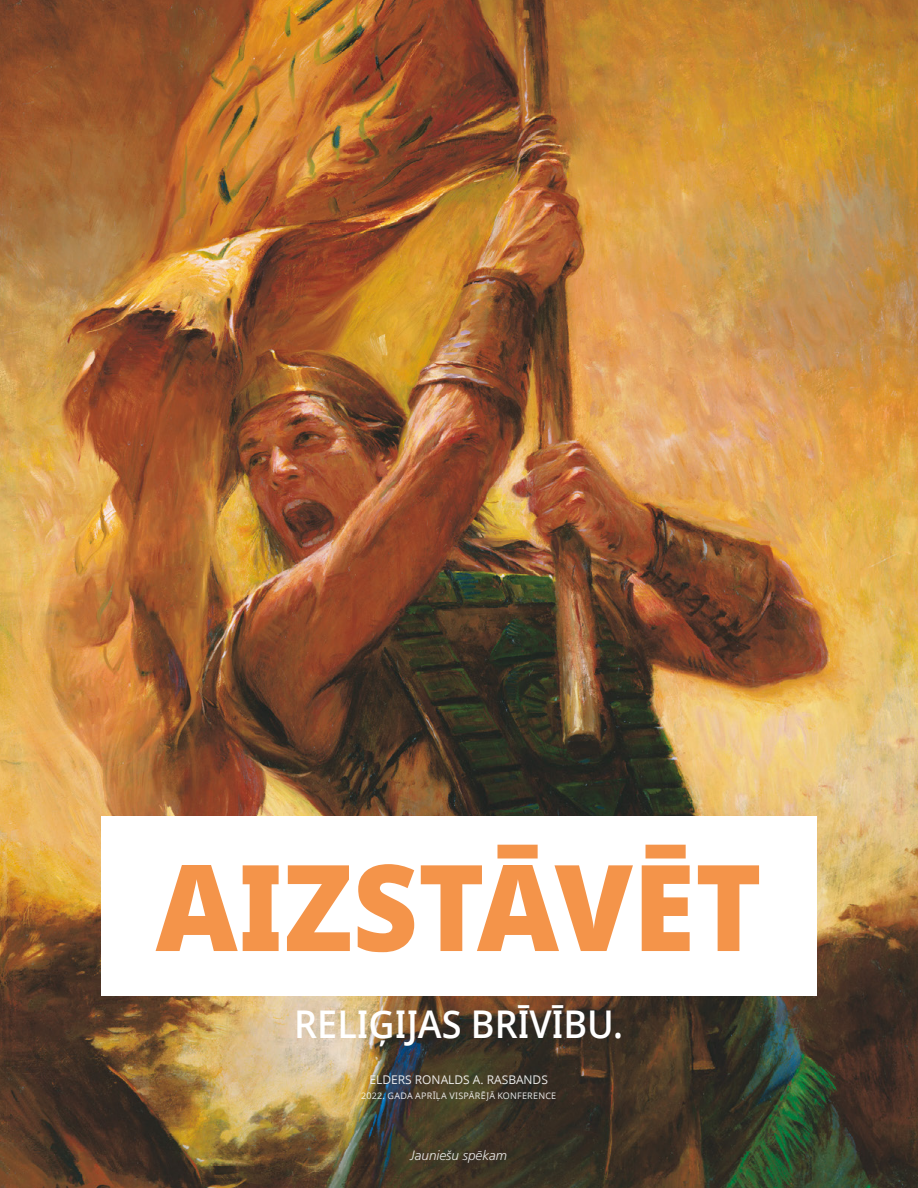
<style>
.page{position:relative;width:918px;height:1188px;background:#fff}
.page>*{position:absolute;margin:0;border:0;box-sizing:border-box;transform-origin:0 0}
.t1{font:800 120px "Dots Solidlds Lat";color:#f38836;scale:.94 1}
.Pull_Quote_Rasband_G{font:600 38.25px "Dots Solidlds Lat";color:#fff;scale:.94 1}
.t2{font:italic 300 13.5px "Frutigerlds Lat";color:#fff}
.t3{font:12px "Dots Solidlds Lat";color:#fff}
.t4{font:9px "Dots Solidlds Lat";letter-spacing:.03em;color:#fff}
</style>
<div class="page">
<img style="left:0;top:0;width:918px;height:1188px">
<div style="left:101px;top:816px;width:716px;height:180px;background:#fff"></div>
<h1 class="t1" style="left:156px;top:816px;width:647px">AIZSTĀVĒT</h1>
<p class="Pull_Quote_Rasband_G" style="left:294px;top:996px;width:351px">RELIĢIJAS BRĪVĪBU.</p>
<h3 class="t3" style="left:369px;top:1071px;width:180px">ELDERS RONALDS A. RASBANDS</h3>
<p class="t4" style="left:361px;top:1089px;width:197px">2022. GADA APRĪĻA VISPĀRĒJĀ KONFERENCE</p>
<h3 class="t2" style="left:410px;top:1145px;width:98px">Jauniešu spēkam</h3>
</div>
